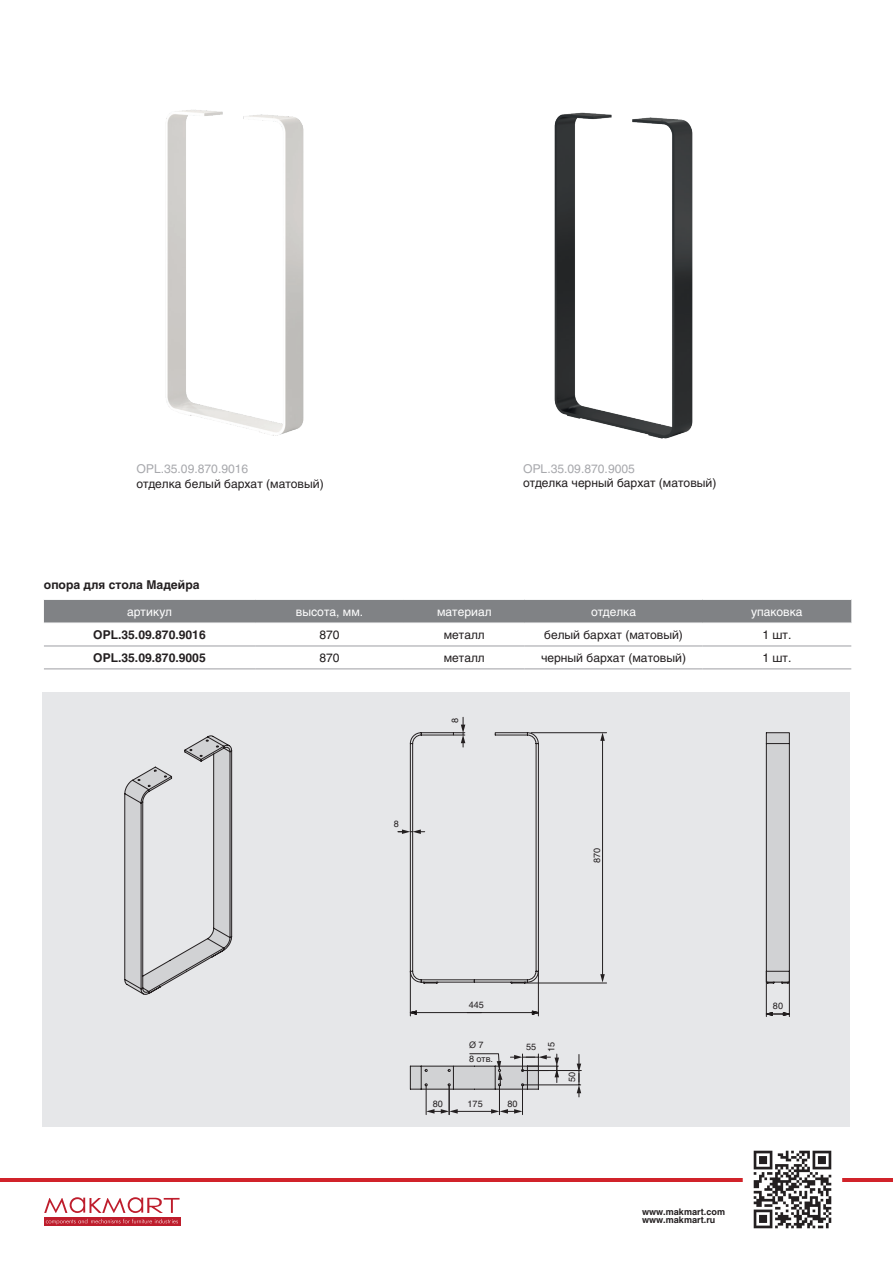
<style>
.page{position:relative;width:893px;height:1263px;background:#fff}
.page>*{position:absolute;margin:0;border:0;box-sizing:border-box;transform-origin:0 0}
.t1{font:12px "Helios";color:#231f20}
.артикулы{font:700 12px "Helios";color:#231f20}
.t2{font:12px "Helios";color:#fff}
.articul{font:12px "Helios";color:#a8a9ad}
.t3{font:700 9px/8.6px "Helios";color:#231f20}
.схемы{font:9px "Helios";color:#231f20}
.схемы-2{font:9px "Arial";color:#231f20}
.s1{font-family:"Helios"}
</style>
<div class="page">
<hr style="left:0;top:1178px;width:893px;height:3px;background:#d1232a">
<img style="left:746px;top:1150px;width:93px;height:79px">
<div style="left:44px;top:1217px;width:136px;height:9px;background:#be1d2c"></div>
<svg style="left:46px;top:1219px;width:132px;height:5px"></svg>
<svg style="left:44px;top:1197px;width:136px;height:16px"></svg>
<img style="left:166px;top:109px;width:138px;height:327px">
<img style="left:554px;top:112px;width:139px;height:327px">
<div style="left:43px;top:692px;width:807px;height:435px;background:#e6e7e9"></div>
<svg style="left:124px;top:732px;width:666px;height:358px"></svg>
<svg style="left:398px;top:831px;width:392px;height:186px"></svg>
<svg style="left:398px;top:829px;width:27px;height:5px"></svg>
<svg style="left:453px;top:717px;width:12px;height:30px"></svg>
<svg style="left:407px;top:970px;width:134px;height:47px"></svg>
<hr style="left:602px;top:739px;width:1px;height:237px;background:#231f20">
<svg style="left:600px;top:974px;width:5px;height:8px"></svg>
<svg style="left:600px;top:733px;width:5px;height:8px"></svg>
<hr style="left:531px;top:732px;width:76px;height:1px;background:#231f20">
<hr style="left:525px;top:982px;width:82px;height:1px;background:#231f20">
<svg style="left:577px;top:1054px;width:4px;height:43px"></svg>
<hr style="left:522px;top:1084px;width:59px;height:1px;background:#231f20">
<hr style="left:522px;top:1070px;width:59px;height:1px;background:#231f20">
<svg style="left:410px;top:1053px;width:149px;height:61px"></svg>
<div style="left:44px;top:600px;width:807px;height:22px;background:#808285"></div>
<hr style="left:44px;top:645px;width:211px;height:1px;background:#a8a9ad">
<hr style="left:255px;top:645px;width:149px;height:1px;background:#a8a9ad">
<hr style="left:404px;top:645px;width:121px;height:1px;background:#a8a9ad">
<hr style="left:525px;top:645px;width:177px;height:1px;background:#a8a9ad">
<hr style="left:702px;top:645px;width:149px;height:1px;background:#a8a9ad">
<hr style="left:44px;top:668px;width:211px;height:1px;background:#a8a9ad">
<hr style="left:255px;top:668px;width:149px;height:1px;background:#a8a9ad">
<hr style="left:404px;top:668px;width:121px;height:1px;background:#a8a9ad">
<hr style="left:525px;top:668px;width:177px;height:1px;background:#a8a9ad">
<hr style="left:702px;top:668px;width:149px;height:1px;background:#a8a9ad">
<p class="articul" style="left:137px;top:462px;width:113px">OPL.35.09.870.9016</p>
<p class="t1" style="left:137px;top:476px;width:189px">отделка белый бархат (матовый)</p>
<p class="артикулы" style="left:44px;top:578px;width:157px">опора для стола Мадейра</p>
<p class="articul" style="left:523px;top:461px;width:113px">OPL.35.09.870.9005</p>
<p class="t1" style="left:523px;top:476px;width:195px">отделка черный бархат (матовый)</p>
<p class="t2" style="left:127px;top:604px;width:46px">артикул</p>
<p class="t2" style="left:296px;top:604px;width:69px">высота, мм.</p>
<p class="t2" style="left:437px;top:604px;width:56px">материал</p>
<p class="t2" style="left:591px;top:604px;width:47px">отделка</p>
<p class="t2" style="left:751px;top:604px;width:53px">упаковка</p>
<p class="артикулы" style="left:93px;top:628px;width:114px">OPL.35.09.870.9016</p>
<p class="t1" style="left:319px;top:628px;width:22px">870</p>
<p class="t1" style="left:444px;top:628px;width:42px">металл</p>
<p class="t1" style="left:544px;top:628px;width:140px">белый бархат (матовый)</p>
<p class="t1" style="left:762px;top:628px;width:31px">1 шт.</p>
<p class="артикулы" style="left:93px;top:651px;width:114px">OPL.35.09.870.9005</p>
<p class="t1" style="left:319px;top:651px;width:22px">870</p>
<p class="t1" style="left:444px;top:651px;width:42px">металл</p>
<p class="t1" style="left:541px;top:651px;width:146px">черный бархат (матовый)</p>
<p class="t1" style="left:762px;top:651px;width:31px">1 шт.</p>
<p class="схемы" style="left:394px;top:818px;width:7px">8</p>
<p class="схемы" style="left:450px;top:723px;width:7px;rotate:-90deg">8</p>
<p class="схемы" style="left:592px;top:863px;width:17px;rotate:-90deg">870</p>
<p class="схемы" style="left:469px;top:999px;width:17px">445</p>
<p class="схемы-2" style="left:469px;top:1039px;width:16px">Ø <span class="s1">7</span></p>
<p class="схемы" style="left:546px;top:1052px;width:12px;rotate:-90deg">15</p>
<p class="схемы" style="left:469px;top:1054px;width:26px">8 отв.</p>
<p class="схемы" style="left:526px;top:1041px;width:12px">55</p>
<p class="схемы" style="left:433px;top:1098px;width:12px">80</p>
<p class="схемы" style="left:468px;top:1098px;width:17px">175</p>
<p class="схемы" style="left:507px;top:1098px;width:12px">80</p>
<p class="схемы" style="left:567px;top:1082px;width:12px;rotate:-90deg">50</p>
<p class="схемы" style="left:773px;top:1000px;width:12px">80</p>
<p class="t3" style="left:642px;top:1207px;width:84px">www.makmart.com www.makmart.ru</p>
</div>
